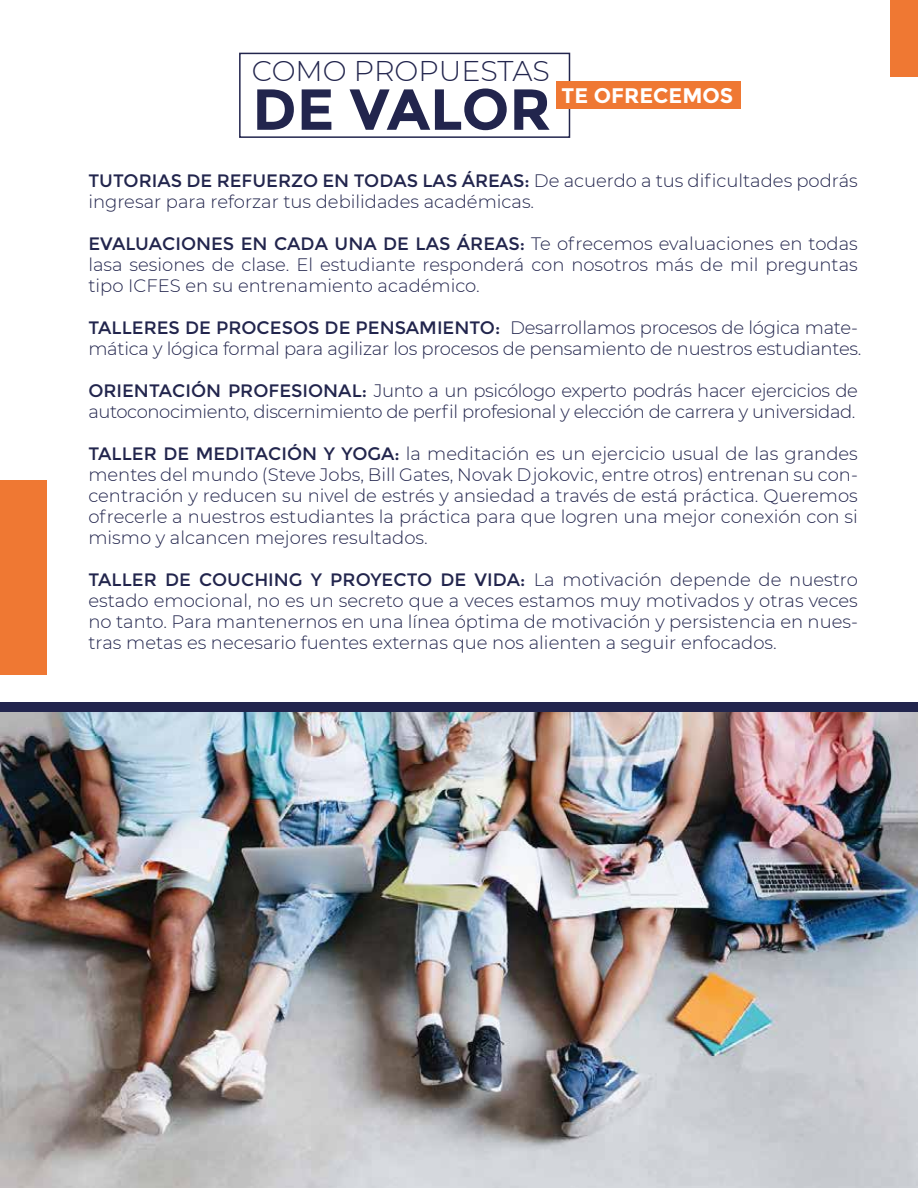
<style>
.page{position:relative;width:918px;height:1188px;background:#fff}
.page>*{position:absolute;margin:0;border:0;box-sizing:border-box;transform-origin:0 0}
.t1{font:700 57.75px "Montserrat";color:#22254d}
.t2{font:300 28.5px "Montserrat";color:#22254d}
.t3{font:700 21.15px "Montserrat";color:#fff}
.t4{font:300 18px/21px "Montserrat";letter-spacing:-.015em;color:#22254d}
.s1{font-weight:400}
</style>
<div class="page">
<div style="left:890px;top:0;width:28px;height:77px;background:#ef7833"></div>
<div style="left:239px;top:53px;width:331px;height:85px;border:2px solid #22254d"></div>
<div style="left:556px;top:82px;width:185px;height:27px;background:#ef7833"></div>
<div style="left:0;top:480px;width:47px;height:195px;background:#ef7833"></div>
<img style="left:0;top:712px;width:918px;height:476px">
<div style="left:0;top:703px;width:918px;height:9px;background:#22254d"></div>
<h2 class="t2" style="left:252px;top:52px;width:300px">COMO PROPUESTAS</h2>
<h1 class="t1" style="left:252px;top:75px;width:301px">DE VALOR</h1>
<p class="t3" style="left:562px;top:83px;width:173px">TE OFRECEMOS</p>
<p class="t4" style="left:88px;top:170px;width:771px"><span class="s1">TUTORIAS DE REFUERZO EN TODAS LAS ÁREAS:</span> De acuerdo a tus dificultades podrás ingresar para reforzar tus debilidades académicas.</p>
<p class="t4" style="left:88px;top:233px;width:771px;text-align:justify"><span class="s1">EVALUACIONES EN CADA UNA DE LAS ÁREAS:</span> Te ofrecemos evaluaciones en todas lasa sesiones de clase. El estudiante responderá con nosotros más de mil preguntas tipo ICFES en su entrenamiento académico.</p>
<p class="t4" style="left:88px;top:317px;width:775px"><span class="s1">TALLERES DE PROCESOS DE PENSAMIENTO:</span> Desarrollamos procesos de lógica mate&shy;mática y lógica formal para agilizar los procesos de pensamiento de nuestros estudiantes.</p>
<p class="t4" style="left:88px;top:380px;width:771px"><span class="s1">ORIENTACIÓN PROFESIONAL:</span> Junto a un psicólogo experto podrás hacer ejercicios de autoconocimiento, discernimiento de perfil profesional y elección de carrera y universidad.</p>
<p class="t4" style="left:88px;top:443px;width:771px;text-align:justify"><span class="s1">TALLER DE MEDITACIÓN Y YOGA:</span> la meditación es un ejercicio usual de las grandes mentes del mundo (Steve Jobs, Bill Gates, Novak Djokovic, entre otros) entrenan su con&shy;centración y reducen su nivel de estrés y ansiedad a través de está práctica. Queremos ofrecerle a nuestros estudiantes la práctica para que logren una mejor conexión con si mismo y alcancen mejores resultados.</p>
<p class="t4" style="left:88px;top:569px;width:771px;text-align:justify"><span class="s1">TALLER DE COUCHING Y PROYECTO DE VIDA:</span> La motivación depende de nuestro estado emocional, no es un secreto que a veces estamos muy motivados y otras veces no tanto. Para mantenernos en una línea óptima de motivación y persistencia en nues&shy;tras metas es necesario fuentes externas que nos alienten a seguir enfocados.</p>
</div>
